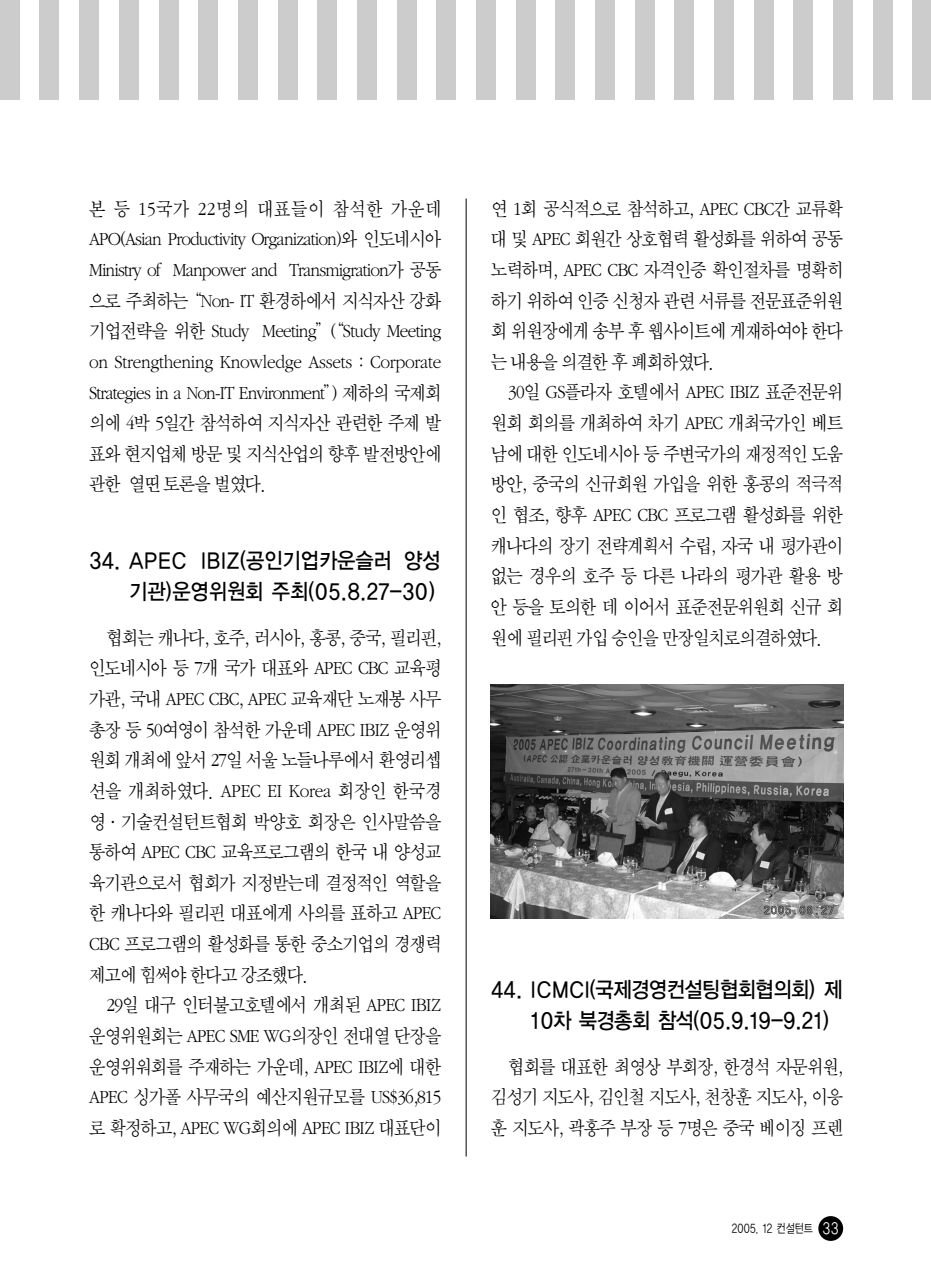
<style>
.page{position:relative;width:931px;height:1280px;background:#fff}
.page>*{position:absolute;margin:0;border:0;box-sizing:border-box;transform-origin:0 0}
.t1{font:21.88px/30.6px "YGO13";letter-spacing:-.095em;color:#000;scale:.9 1}
.t2{font:21.88px/30.6px "YGO13";letter-spacing:-.075em;color:#000;text-align:right;scale:.9 1}
.t3{font:20.12px/30.6px "Sand Sm";letter-spacing:-.045em;color:#000;text-align:justify;scale:.9 1}
.t4{font:12.25px "YGO12";letter-spacing:-.07em;color:#000;scale:.8 1}
.s1{font-size:15.75px;color:#fff}
</style>
<div class="page">
<div style="left:818px;top:1215px;width:25px;height:25px;background:#000;border-radius:50%"></div>
<hr style="left:466px;top:198px;width:1px;height:958px;background:#000">
<img style="left:491px;top:685px;width:352px;height:233px">
<div style="left:0;top:0;width:20px;height:99px;background:#ccc"></div>
<div style="left:40px;top:0;width:19px;height:99px;background:#ccc"></div>
<div style="left:79px;top:0;width:20px;height:99px;background:#ccc"></div>
<div style="left:119px;top:0;width:20px;height:99px;background:#ccc"></div>
<div style="left:159px;top:0;width:19px;height:99px;background:#ccc"></div>
<div style="left:198px;top:0;width:20px;height:99px;background:#ccc"></div>
<div style="left:238px;top:0;width:20px;height:99px;background:#ccc"></div>
<div style="left:278px;top:0;width:19px;height:99px;background:#ccc"></div>
<div style="left:317px;top:0;width:20px;height:99px;background:#ccc"></div>
<div style="left:357px;top:0;width:20px;height:99px;background:#ccc"></div>
<div style="left:397px;top:0;width:20px;height:99px;background:#ccc"></div>
<div style="left:436px;top:0;width:20px;height:99px;background:#ccc"></div>
<div style="left:476px;top:0;width:20px;height:99px;background:#ccc"></div>
<div style="left:516px;top:0;width:20px;height:99px;background:#ccc"></div>
<div style="left:555px;top:0;width:20px;height:99px;background:#ccc"></div>
<div style="left:595px;top:0;width:20px;height:99px;background:#ccc"></div>
<div style="left:635px;top:0;width:20px;height:99px;background:#ccc"></div>
<div style="left:675px;top:0;width:19px;height:99px;background:#ccc"></div>
<div style="left:714px;top:0;width:20px;height:99px;background:#ccc"></div>
<div style="left:754px;top:0;width:20px;height:99px;background:#ccc"></div>
<div style="left:794px;top:0;width:19px;height:99px;background:#ccc"></div>
<div style="left:833px;top:0;width:20px;height:99px;background:#ccc"></div>
<div style="left:873px;top:0;width:20px;height:99px;background:#ccc"></div>
<div style="left:913px;top:0;width:18px;height:99px;background:#ccc"></div>
<p class="t3" style="left:89px;top:194px;width:393px">본 등 15국가 22명의 대표들이 참석한 가운데 APO(Asian Productivity Organization)와 인도네시아 Ministry of Manpower and Transmigration가 공동 으로 주최하는“Non- IT 환경하에서 지식자산 강화 기업전략을 위한 Study Meeting”(“Study Meeting on Strengthening Knowledge Assets : Corporate Strategies in a Non-IT Environment”) 제하의 국제회 의에 4박 5일간 참석하여 지식자산 관련한 주제 발 표와 현지업체 방문 및 지식산업의 향후 발전방안에 관한 열띤 토론을 벌였다.</p>
<p class="t2" style="left:89px;top:546px;width:393px">34. APEC IBIZ(공인기업카운슬러 양성 기관)운영위원회 주최(05.8.27-30)</p>
<p class="t3" style="left:89px;top:623px;width:393px;text-indent:17px">협회는 캐나다, 호주, 러시아, 홍콩, 중국, 필리핀, 인도네시아 등 7개 국가 대표와 APEC CBC 교육평 가관, 국내 APEC CBC, APEC 교육재단 노재봉 사무 총장 등 50여영이 참석한 가운데 APEC IBIZ 운영위 원회 개최에 앞서 27일 서울 노들나루에서 환영리셉 션을 개최하였다. APEC EI Korea 회장인 한국경 영·기술컨설턴트협회 박양호 회장은 인사말씀을 통하여 APEC CBC 교육프로그램의 한국 내 양성교 육기관으로서 협회가 지정받는데 결정적인 역할을 한 캐나다와 필리핀 대표에게 사의를 표하고 APEC CBC 프로그램의 활성화를 통한 중소기업의 경쟁력 제고에 힘써야 한다고 강조했다.</p>
<p class="t3" style="left:89px;top:991px;width:393px;text-indent:17px">29일 대구 인터불고호텔에서 개최된 APEC IBIZ 운영위원회는 APEC SME WG의장인 전대열 단장을 운영위워회를 주재하는 가운데, APEC IBIZ에 대한 APEC 싱가폴 사무국의 예산지원규모를 US$36,815 로 확정하고, APEC WG회의에 APEC IBIZ 대표단이</p>
<p class="t3" style="left:491px;top:194px;width:393px">연 1회 공식적으로 참석하고, APEC CBC간 교류확 대 및 APEC 회원간 상호협력 활성화를 위하여 공동 노력하며, APEC CBC 자격인증 확인절차를 명확히 하기 위하여 인증 신청자 관련 서류를 전문표준위원 회 위원장에게 송부 후 웹사이트에 게재하여야 한다 는 내용을 의결한 후 폐회하였다.</p>
<p class="t3" style="left:491px;top:378px;width:393px;text-indent:17px">30일 GS플라자 호텔에서 APEC IBIZ 표준전문위 원회 회의를 개최하여 차기 APEC 개최국가인 베트 남에 대한 인도네시아 등 주변국가의 재정적인 도움 방안, 중국의 신규회원 가입을 위한 홍콩의 적극적 인 협조, 향후 APEC CBC 프로그램 활성화를 위한 캐나다의 장기 전략계획서 수립, 자국 내 평가관이 없는 경우의 호주 등 다른 나라의 평가관 활용 방 안 등을 토의한 데 이어서 표준전문위원회 신규 회 원에 필리핀 가입 승인을 만장일치로의결하였다.</p>
<p class="t1" style="left:530px;top:975px;width:349px;text-indent:-39px">44. ICMCI(국제경영컨설팅협회협의회) 제<br>10차 북경총회 참석(05.9.19-9.21)</p>
<p class="t3" style="left:491px;top:1052px;width:393px;text-indent:17px">협회를 대표한 최영상 부회장, 한경석 자문위원, 김성기 지도사, 김인철 지도사, 천창훈 지도사, 이응 훈 지도사, 곽홍주 부장 등 7명은 중국 베이징 프렌</p>
<p class="t4" style="left:731px;top:1222px;width:136px">2005. 12 컨설턴트 <span class="s1">33</span></p>
</div>
